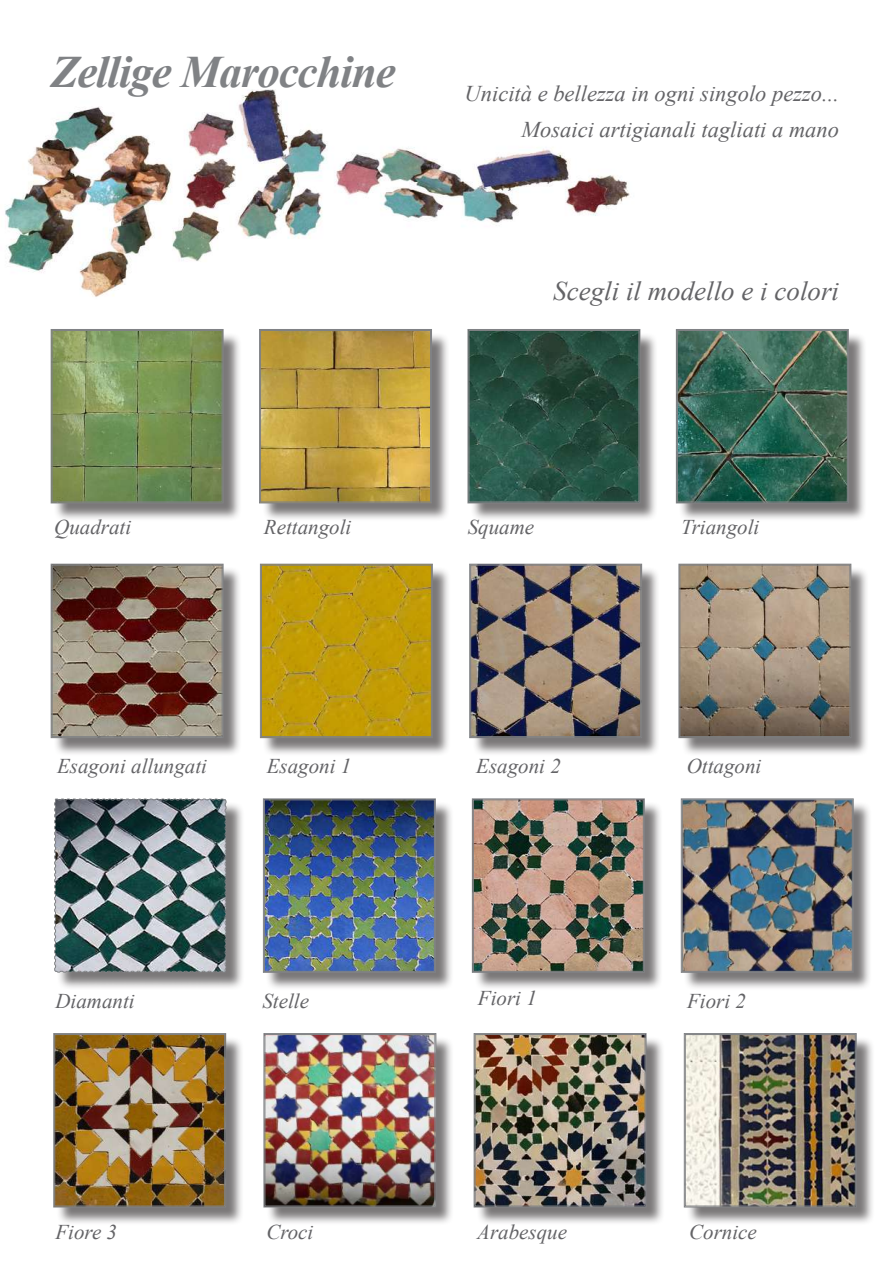
<style>
.page{position:relative;width:893px;height:1263px;background:#fff}
.page>*{position:absolute;margin:0;border:0;box-sizing:border-box;transform-origin:0 0}
.t1{font:italic 700 45px "Times New Roman";letter-spacing:-.025em;color:#808285}
.t2{font:italic 27px "Times New Roman";color:#636366}
.t3{font:italic 22.5px/36px "Times New Roman";color:#636366;text-align:right}
.t4{font:italic 21px "Times New Roman";color:#636366}
</style>
<div class="page">
<img style="left:5px;top:89px;width:625px;height:208px">
<div style="left:470px;top:332px;width:189px;height:190px;background:#231f20;opacity:.6"></div>
<svg style="left:468px;top:329px;width:172px;height:174px;background:#2b5144"></svg>
<div style="left:469px;top:330px;width:170px;height:172px;border:1px solid #808285"></div>
<div style="left:266px;top:801px;width:188px;height:190px;background:#231f20;opacity:.6"></div>
<img style="left:263px;top:799px;width:173px;height:173px">
<div style="left:264px;top:799px;width:171px;height:173px;border:1px solid #808285"></div>
<div style="left:262px;top:332px;width:188px;height:190px;background:#231f20;opacity:.6"></div>
<svg style="left:259px;top:329px;width:173px;height:174px;background:#bd9c42"></svg>
<div style="left:260px;top:330px;width:171px;height:172px;border:1px solid #808285"></div>
<div style="left:679px;top:332px;width:188px;height:190px;background:#231f20;opacity:.6"></div>
<img style="left:676px;top:329px;width:173px;height:174px">
<div style="left:677px;top:330px;width:171px;height:172px;border:1px solid #808285"></div>
<div style="left:57px;top:801px;width:188px;height:189px;background:#231f20;opacity:.6"></div>
<svg style="left:54px;top:798px;width:173px;height:175px;background:#687c7e"></svg>
<div style="left:53px;top:566px;width:189px;height:190px;background:#231f20;opacity:.6"></div>
<svg style="left:51px;top:564px;width:172px;height:174px;background:#816457"></svg>
<div style="left:52px;top:565px;width:170px;height:172px;border:1px solid #808285"></div>
<div style="left:266px;top:1036px;width:189px;height:190px;background:#231f20;opacity:.6"></div>
<img style="left:264px;top:1033px;width:172px;height:174px">
<div style="left:265px;top:1034px;width:170px;height:172px;border:1px solid #808285"></div>
<div style="left:56px;top:1036px;width:188px;height:190px;background:#231f20;opacity:.6"></div>
<img style="left:53px;top:1033px;width:173px;height:174px">
<div style="left:54px;top:1034px;width:171px;height:172px;border:1px solid #808285"></div>
<div style="left:683px;top:801px;width:189px;height:190px;background:#231f20;opacity:.6"></div>
<img style="left:681px;top:799px;width:170px;height:173px">
<div style="left:682px;top:799px;width:171px;height:173px;border:1px solid #808285"></div>
<div style="left:263px;top:566px;width:188px;height:190px;background:#231f20;opacity:.6"></div>
<svg style="left:260px;top:564px;width:173px;height:174px;background:#bf990c"></svg>
<div style="left:261px;top:565px;width:171px;height:172px;border:1px solid #808285"></div>
<div style="left:476px;top:1036px;width:189px;height:190px;background:#231f20;opacity:.6"></div>
<img style="left:474px;top:1033px;width:172px;height:174px">
<div style="left:475px;top:1034px;width:170px;height:172px;border:1px solid #808285"></div>
<div style="left:475px;top:801px;width:188px;height:190px;background:#231f20;opacity:.6"></div>
<img style="left:472px;top:799px;width:173px;height:173px">
<div style="left:473px;top:799px;width:171px;height:173px;border:1px solid #808285"></div>
<div style="left:681px;top:566px;width:189px;height:190px;background:#231f20;opacity:.6"></div>
<svg style="left:679px;top:564px;width:172px;height:174px;background:#928676"></svg>
<div style="left:680px;top:565px;width:170px;height:172px;border:1px solid #808285"></div>
<div style="left:472px;top:566px;width:188px;height:190px;background:#231f20;opacity:.6"></div>
<svg style="left:469px;top:564px;width:173px;height:174px;background:#83756d"></svg>
<div style="left:470px;top:565px;width:171px;height:172px;border:1px solid #808285"></div>
<div style="left:53px;top:332px;width:189px;height:190px;background:#231f20;opacity:.6"></div>
<svg style="left:51px;top:329px;width:172px;height:174px;background:#7b935b"></svg>
<div style="left:52px;top:330px;width:170px;height:172px;border:1px solid #808285"></div>
<div style="left:686px;top:1036px;width:189px;height:190px;background:#231f20;opacity:.6"></div>
<img style="left:684px;top:1033px;width:172px;height:174px">
<div style="left:685px;top:1034px;width:171px;height:172px;border:1px solid #808285"></div>
<h1 class="t1" style="left:51px;top:40px;width:346px">Zellige Marocchine</h1>
<p class="t3" style="left:465px;top:75px;width:376px">Unicità e bellezza in ogni singolo pezzo...<br>Mosaici artigianali tagliati a mano</p>
<p class="t2" style="left:553px;top:273px;width:287px">Scegli il modello e i colori</p>
<p class="t4" style="left:54px;top:513px;width:79px">Quadrati</p>
<p class="t4" style="left:468px;top:513px;width:68px">Squame</p>
<p class="t4" style="left:264px;top:513px;width:89px">Rettangoli</p>
<p class="t4" style="left:681px;top:513px;width:80px">Triangoli</p>
<p class="t4" style="left:57px;top:751px;width:151px">Esagoni allungati</p>
<p class="t4" style="left:267px;top:751px;width:86px">Esagoni 1</p>
<p class="t4" style="left:476px;top:751px;width:86px">Esagoni 2</p>
<p class="t4" style="left:687px;top:751px;width:76px">Ottagoni</p>
<p class="t4" style="left:55px;top:986px;width:81px">Diamanti</p>
<p class="t4" style="left:262px;top:986px;width:48px">Stelle</p>
<p class="t4" style="left:478px;top:984px;width:60px">Fiori 1</p>
<p class="t4" style="left:687px;top:986px;width:60px">Fiori 2</p>
<p class="t4" style="left:55px;top:1218px;width:63px">Fiore 3</p>
<p class="t4" style="left:266px;top:1218px;width:49px">Croci</p>
<p class="t4" style="left:477px;top:1218px;width:91px">Arabesque</p>
<p class="t4" style="left:689px;top:1218px;width:69px">Cornice</p>
</div>
